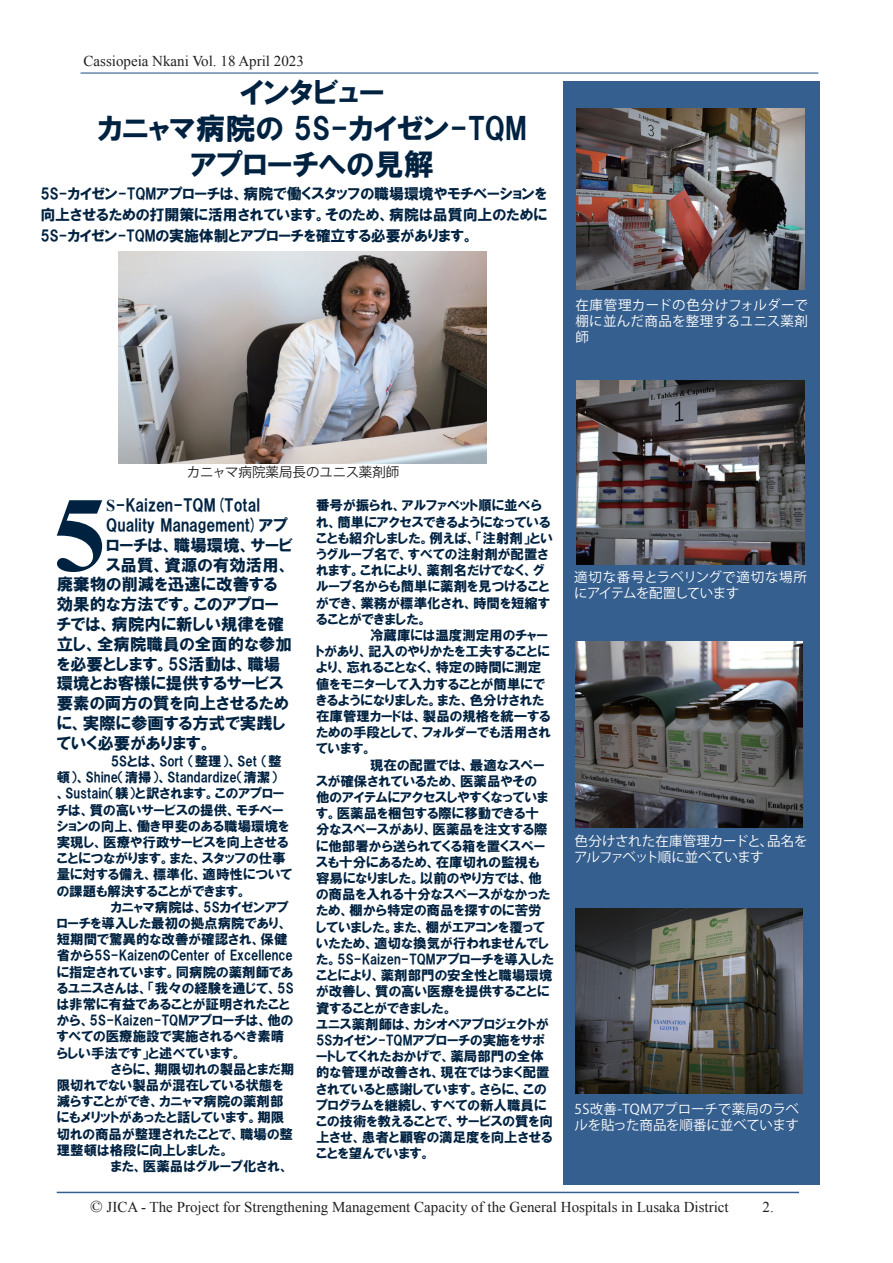
<style>
.page{position:relative;width:893px;height:1263px;background:#fff}
.page>*{position:absolute;margin:0;border:0;box-sizing:border-box;transform-origin:0 0}
.t1{font:700 106.2px "Times New Roman";color:#002241}
.t2{font:30px/36px "HGP Soei Kakugothic UB";color:#002241;text-align:center}
.t3{font:16.5px "HGP Soei Kakugothic UB";color:#002241}
.t4{font:15px "Times New Roman";color:#231f20}
.t5{font:15px/21px "HGP Soei Kakugothic UB";letter-spacing:-.01em;color:#002241;text-align:justify}
.t6{font:13.5px "HGP Soei Kakugothic UB";color:#002241}
.t7{font:13.5px/16.2px "Koz Go Pr 6 N";color:#fff;text-align:justify}
.t8{font:13.5px/16.2px "Koz Go Pr 6 N";letter-spacing:-.03em;color:#fff}
.t9{font:13.5px "Koz Go Pr 6 N";color:#231f20}
.s1{font-family:"Times New Roman";font-weight:700}
.s2{font-size:16.5px}
</style>
<div class="page">
<hr style="left:81px;top:72px;width:737px;height:2px;background:#355f8e">
<div style="left:563px;top:81px;width:256px;height:1103px;background:#355f8e"></div>
<hr style="left:57px;top:1192px;width:742px;height:1px;background:#355f8e">
<img style="left:118px;top:251px;width:368px;height:213px">
<img style="left:577px;top:108px;width:227px;height:182px">
<img style="left:577px;top:381px;width:227px;height:184px">
<img style="left:575px;top:641px;width:228px;height:186px">
<img style="left:575px;top:908px;width:228px;height:185px">
<p class="t4" style="left:84px;top:51px;width:222px">Cassiopeia Nkani Vol. 18 April 2023</p>
<h2 class="t2" style="left:98px;top:74px;width:431px">インタビュー<br>カニャマ病院の 5S-カイゼン-TQMアプローチへの見解</h2>
<p class="t5" style="left:40px;top:183px;width:508px">5S-カイゼン-TQMアプローチは、病院で働くスタッフの職場環境やモチベーションを向上させるための打開策に活用されています。そのため、病院は品質向上のために5S-カイゼン-TQMの実施体制とアプローチを確立する必要があります。</p>
<p class="t7" style="left:575px;top:297px;width:234px">在庫管理カードの色分けフォルダーで棚に並んだ商品を整理するユニス薬剤師</p>
<p class="t9" style="left:187px;top:464px;width:214px">カニャマ病院薬局長のユニス薬剤師</p>
<h1 class="t1" style="left:53px;top:462px;width:55px">5</h1>
<p class="t3" style="left:106px;top:497px;width:155px"><span class="s1">S</span>-Kaizen-TQM(Total</p>
<p class="t3" style="left:106px;top:517px;width:183px">Quality Management)アプ</p>
<p class="t3" style="left:106px;top:537px;width:188px">ローチは、職場環境、サービ</p>
<p class="t3" style="left:106px;top:556px;width:185px">ス品質、資源の有効活用、</p>
<p class="t3" style="left:57px;top:576px;width:222px">廃棄物の削減を迅速に改善する</p>
<p class="t3" style="left:57px;top:596px;width:224px">効果的な方法です。このアプロー</p>
<p class="t3" style="left:57px;top:616px;width:229px">チでは、病院内に新しい規律を確</p>
<p class="t3" style="left:57px;top:636px;width:237px">立し、全病院職員の全面的な参加</p>
<p class="t3" style="left:57px;top:655px;width:225px">を必要とします。5S活動は、職場</p>
<p class="t3" style="left:57px;top:675px;width:228px">環境とお客様に提供するサービス</p>
<p class="t3" style="left:57px;top:695px;width:234px">要素の両方の質を向上させるため</p>
<p class="t3" style="left:57px;top:715px;width:231px">に、実際に参画する方式で実践し</p>
<p class="t3" style="left:57px;top:735px;width:156px">ていく必要があります。</p>
<p class="t6" style="left:111px;top:754px;width:173px">5Sとは、Sort （整理）、Set （整</p>
<p class="t6" style="left:57px;top:770px;width:222px">頓）、Shine（清掃）、Standardize（清潔）</p>
<p class="t6" style="left:57px;top:787px;width:229px">、Sustain（躾）と訳されます。このアプロー</p>
<p class="t6" style="left:57px;top:803px;width:228px">チは、質の高いサービスの提供、モチベー</p>
<p class="t6" style="left:57px;top:819px;width:234px">ションの向上、働き甲斐のある職場環境を</p>
<p class="t6" style="left:57px;top:835px;width:233px">実現し、医療や行政サービスを向上させる</p>
<p class="t6" style="left:57px;top:851px;width:230px">ことにつながります。また、スタッフの仕事</p>
<p class="t6" style="left:57px;top:868px;width:237px">量に対する備え、標準化、適時性について</p>
<p class="t6" style="left:57px;top:884px;width:192px">の課題も解決することができます。</p>
<p class="t6" style="left:111px;top:900px;width:180px">カニャマ病院は、5Sカイゼンアプ</p>
<p class="t6" style="left:57px;top:916px;width:232px">ローチを導入した最初の拠点病院であり、</p>
<p class="t6" style="left:57px;top:932px;width:232px">短期間で驚異的な改善が確認され、保健</p>
<p class="t6" style="left:57px;top:949px;width:238px">省から5S-KaizenのCenter of Excellence</p>
<p class="t6" style="left:57px;top:965px;width:238px">に指定されています。同病院の薬剤師であ</p>
<p class="t6" style="left:57px;top:981px;width:238px">るユニスさんは、「我々の経験を通じて、5S</p>
<p class="t6" style="left:57px;top:997px;width:235px">は非常に有益であることが証明されたこと</p>
<p class="t6" style="left:57px;top:1013px;width:238px">から、5S-Kaizen-TQMアプローチは、他の</p>
<p class="t6" style="left:57px;top:1030px;width:229px">すべての医療施設で実施されるべき素晴</p>
<p class="t6" style="left:57px;top:1046px;width:187px">らしい手法です」と述べています。</p>
<p class="t6" style="left:111px;top:1062px;width:185px">さらに、期限切れの製品とまだ期</p>
<p class="t6" style="left:57px;top:1078px;width:228px">限切れでない製品が混在している状態を</p>
<p class="t6" style="left:57px;top:1094px;width:228px">減らすことができ、カニャマ病院の薬剤部</p>
<p class="t6" style="left:57px;top:1111px;width:229px">にもメリットがあったと話しています。期限</p>
<p class="t6" style="left:57px;top:1127px;width:238px">切れの商品が整理されたことで、職場の整</p>
<p class="t6" style="left:57px;top:1143px;width:174px">理整頓は格段に向上しました。</p>
<p class="t6" style="left:111px;top:1159px;width:180px">また、医薬品はグループ化され、</p>
<p class="t6" style="left:316px;top:499px;width:228px">番号が振られ、アルファベット順に並べら</p>
<p class="t6" style="left:316px;top:515px;width:236px">れ、簡単にアクセスできるようになっている</p>
<p class="t6" style="left:316px;top:531px;width:239px">ことも紹介しました。例えば、「注射剤」とい</p>
<p class="t6" style="left:316px;top:547px;width:234px">うグループ名で、すべての注射剤が配置さ</p>
<p class="t6" style="left:316px;top:564px;width:230px">れます。これにより、薬剤名だけでなく、グ</p>
<p class="t6" style="left:316px;top:580px;width:235px">ループ名からも簡単に薬剤を見つけること</p>
<p class="t6" style="left:316px;top:596px;width:235px">ができ、業務が標準化され、時間を短縮す</p>
<p class="t6" style="left:316px;top:612px;width:113px">ることができました。</p>
<p class="t6" style="left:370px;top:628px;width:179px">冷蔵庫には温度測定用のチャー</p>
<p class="t6" style="left:316px;top:645px;width:236px">トがあり、記入のやりかたを工夫することに</p>
<p class="t6" style="left:316px;top:661px;width:227px">より、忘れることなく、特定の時間に測定</p>
<p class="t6" style="left:316px;top:677px;width:230px">値をモニターして入力することが簡単にで</p>
<p class="t6" style="left:316px;top:693px;width:230px">きるようになりました。また、色分けされた</p>
<p class="t6" style="left:316px;top:709px;width:236px">在庫管理カードは、製品の規格を統一する</p>
<p class="t6" style="left:316px;top:726px;width:236px">ための手段として、フォルダーでも活用され</p>
<p class="t6" style="left:316px;top:742px;width:58px">ています。</p>
<p class="t6" style="left:370px;top:758px;width:176px">現在の配置では、最適なスペー</p>
<p class="t6" style="left:316px;top:774px;width:223px">スが確保されているため、医薬品やその</p>
<p class="t6" style="left:316px;top:790px;width:234px">他のアイテムにアクセスしやすくなっていま</p>
<p class="t6" style="left:316px;top:807px;width:225px">す。医薬品を梱包する際に移動できる十</p>
<p class="t6" style="left:316px;top:823px;width:233px">分なスペースがあり、医薬品を注文する際</p>
<p class="t6" style="left:316px;top:839px;width:231px">に他部署から送られてくる箱を置くスペー</p>
<p class="t6" style="left:316px;top:855px;width:225px">スも十分にあるため、在庫切れの監視も</p>
<p class="t6" style="left:316px;top:871px;width:227px">容易になりました。以前のやり方では、他</p>
<p class="t6" style="left:316px;top:888px;width:236px">の商品を入れる十分なスペースがなかった</p>
<p class="t6" style="left:316px;top:904px;width:227px">ため、棚から特定の商品を探すのに苦労</p>
<p class="t6" style="left:316px;top:920px;width:230px">していました。また、棚がエアコンを覆って</p>
<p class="t6" style="left:316px;top:936px;width:235px">いたため、適切な換気が行われませんでし</p>
<p class="t6" style="left:316px;top:952px;width:240px">た。5S-Kaizen-TQMアプローチを導入した</p>
<p class="t6" style="left:316px;top:969px;width:238px">ことにより、薬剤部門の安全性と職場環境</p>
<p class="t6" style="left:316px;top:985px;width:235px">が改善し、質の高い医療を提供することに</p>
<p class="t6" style="left:316px;top:1001px;width:138px">資することができました。</p>
<p class="t6" style="left:316px;top:1017px;width:234px">ユニス薬剤師は、カシオペアプロジェクトが</p>
<p class="t6" style="left:316px;top:1033px;width:230px">5Sカイゼン-TQMアプローチの実施をサポ</p>
<p class="t6" style="left:316px;top:1050px;width:229px">ートしてくれたおかげで、薬局部門の全体</p>
<p class="t6" style="left:316px;top:1066px;width:235px">的な管理が改善され、現在ではうまく配置</p>
<p class="t6" style="left:316px;top:1082px;width:232px">されていると感謝しています。さらに、この</p>
<p class="t6" style="left:316px;top:1098px;width:232px">プログラムを継続し、すべての新人職員に</p>
<p class="t6" style="left:316px;top:1114px;width:239px">この技術を教えることで、サービスの質を向</p>
<p class="t6" style="left:316px;top:1131px;width:238px">上させ、患者と顧客の満足度を向上させる</p>
<p class="t6" style="left:316px;top:1147px;width:116px">ことを望んでいます。</p>
<p class="t8" style="left:574px;top:569px;width:234px">適切な番号とラベリングで適切な場所にアイテムを配置しています</p>
<p class="t8" style="left:574px;top:833px;width:235px">色分けされた在庫管理カードと、品名をアルファベット順に並べています</p>
<p class="t7" style="left:575px;top:1101px;width:226px">5S改善-TQMアプローチで薬局のラベルを貼った商品を順番に並べています</p>
<p class="t4" style="left:90px;top:1197px;width:640px"><span class="s2">©</span> JICA - The Project for Strengthening Management Capacity of the General Hospitals in Lusaka District</p>
<p class="t4" style="left:762px;top:1197px;width:13px">2.</p>
</div>
